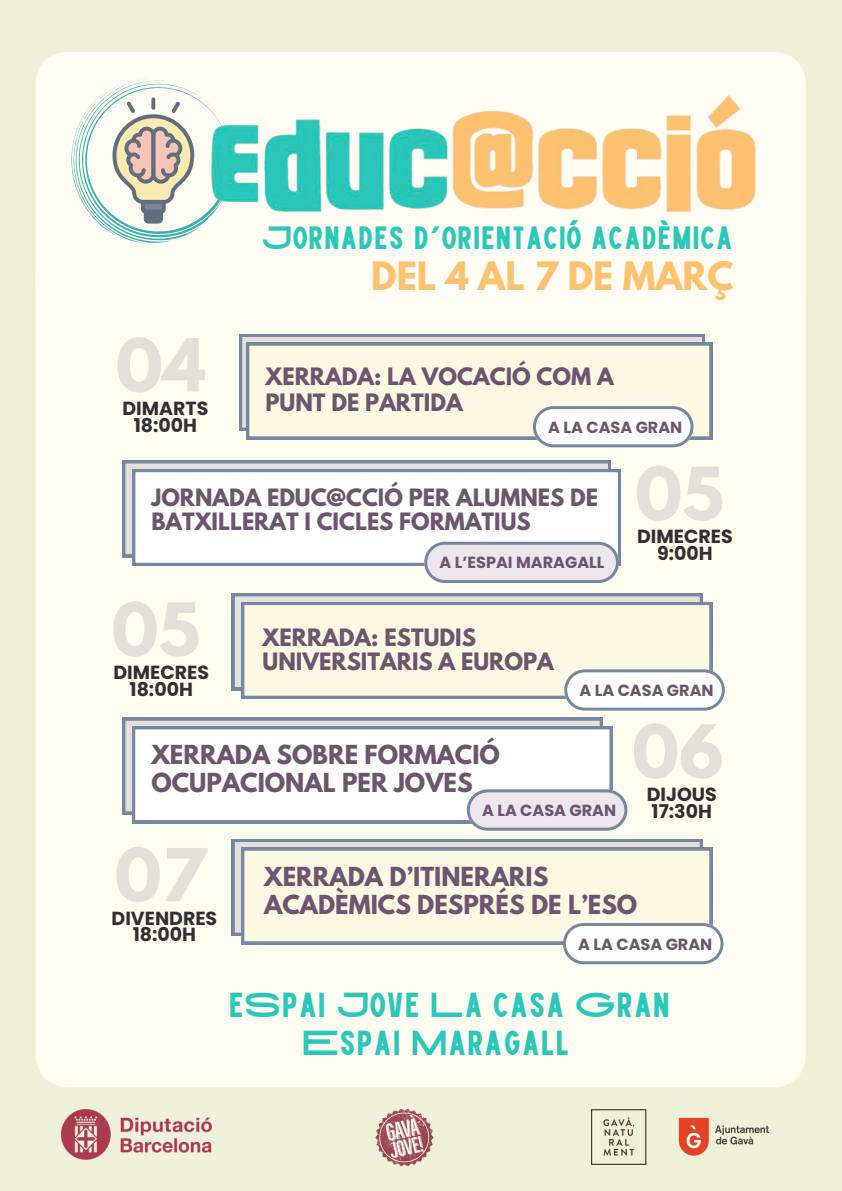
<style>
.page{position:relative;width:842px;height:1191px;background:#fff}
.page>*{position:absolute;margin:0;border:0;box-sizing:border-box;transform-origin:0 0}
.t1{font:700 64.7px "League Spartan";color:#e4dfd9}
.t2{font:34.7px "High Cruiser";color:#2ac7ba}
.t3{font:700 34.6px "League Spartan";color:#fec271}
.t4{font:32.2px "High Cruiser";color:#2ac7ba}
.t5{font:700 23.2px/28.3px "League Spartan";color:#6e556f}
.t6{font:700 21.2px/25.5px "League Spartan";color:#6e556f}
.t7{font:700 19px/16.8px "Poppins";color:#303030;text-align:center}
.t8{font:700 16.1px "Poppins";color:#6e556f}
</style>
<div class="page">
<div style="left:0;top:0;width:842px;height:1190px;background:#f0f1d9"></div>
<div style="left:36px;top:322px;width:770px;height:765px;background:#fffdf0"></div>
<div style="left:36px;top:52px;width:770px;height:270px;background:#fffdf3"></div>
<svg style="left:239px;top:334px;width:466px;height:96px;background:#b8bcc2"></svg>
<svg style="left:71px;top:78px;width:159px;height:165px;background:#dbdfd5"></svg>
<img style="left:194px;top:93px;width:577px;height:131px">
<svg style="left:246px;top:342px;width:466px;height:97px"></svg>
<svg style="left:122px;top:460px;width:489px;height:97px;background:#b8bcc2"></svg>
<svg style="left:132px;top:469px;width:489px;height:96px;background:#f5f7f8"></svg>
<svg style="left:232px;top:593px;width:471px;height:97px"></svg>
<svg style="left:241px;top:602px;width:471px;height:96px"></svg>
<svg style="left:122px;top:717px;width:480px;height:97px;background:#b6bac1"></svg>
<svg style="left:132px;top:726px;width:480px;height:96px;background:#f4f6f8"></svg>
<svg style="left:232px;top:838px;width:471px;height:97px;background:#c0c4c8"></svg>
<svg style="left:241px;top:847px;width:471px;height:97px"></svg>
<svg style="left:533px;top:406px;width:160px;height:41px;background:#e8ebee"></svg>
<svg style="left:424px;top:541px;width:195px;height:42px;background:#dbd9e1"></svg>
<svg style="left:564px;top:669px;width:161px;height:41px;background:#e9ecef"></svg>
<svg style="left:467px;top:789px;width:160px;height:41px;background:#dbd9e1"></svg>
<svg style="left:563px;top:922px;width:160px;height:42px;background:#e9ecee"></svg>
<img style="left:375px;top:1108px;width:59px;height:58px">
<img style="left:62px;top:1109px;width:150px;height:50px">
<img style="left:592px;top:1109px;width:176px;height:54px">
<p class="t1" style="left:116px;top:333px;width:92px">04</p>
<p class="t7" style="left:123px;top:399px;width:87px">DIMARTS<br>18:00H</p>
<p class="t4" style="left:261px;top:220px;width:473px">JORNADES D’ORIENTACIÓ ACADÈMICA</p>
<p class="t3" style="left:371px;top:259px;width:364px">DEL 4 AL 7 DE MARÇ</p>
<p class="t6" style="left:265px;top:366px;width:350px">XERRADA: LA VOCACIÓ COM A<br>PUNT DE PARTIDA</p>
<h4 class="t8" style="left:548px;top:416px;width:136px">A LA CASA GRAN</h4>
<h2 class="t6" style="left:151px;top:487px;width:448px;line-height:24.7px">JORNADA EDUC@CCIÓ PER ALUMNES DE<br>BATXILLERAT I CICLES FORMATIUS</h2>
<p class="t8" style="left:439px;top:551px;width:166px">A L’ESPAI MARAGALL</p>
<p class="t1" style="left:635px;top:461px;width:90px">05</p>
<h4 class="t7" style="left:637px;top:528px;width:97px">DIMECRES<br>9:00H</h4>
<h3 class="t1" style="left:111px;top:597px;width:90px">05</h3>
<h4 class="t7" style="left:113px;top:663px;width:97px">DIMECRES<br>18:00H</h4>
<h1 class="t6" style="left:263px;top:627px;width:293px;line-height:24.8px">XERRADA: ESTUDIS<br>UNIVERSITARIS A EUROPA</h1>
<p class="t8" style="left:579px;top:679px;width:136px">A LA CASA GRAN</p>
<h3 class="t5" style="left:151px;top:743px;width:350px">XERRADA SOBRE FORMACIÓ<br>OCUPACIONAL PER JOVES</h3>
<h4 class="t8" style="left:482px;top:799px;width:136px">A LA CASA GRAN</h4>
<p class="t1" style="left:632px;top:719px;width:93px">06</p>
<h3 class="t7" style="left:647px;top:785px;width:72px;text-align:left">DIJOUS<br>17:30H</h3>
<p class="t1" style="left:115px;top:842px;width:93px">07</p>
<p class="t7" style="left:112px;top:909px;width:107px">DIVENDRES<br>18:00H</p>
<p class="t5" style="left:264px;top:865px;width:375px">XERRADA D’ITINERARIS<br>ACADÈMICS DESPRÉS DE L’ESO</p>
<h3 class="t8" style="left:578px;top:932px;width:136px">A LA CASA GRAN</h3>
<h4 class="t2" style="left:228px;top:985px;width:443px">ESPAI JOVE LA CASA GRAN</h4>
<h3 class="t2" style="left:302px;top:1024px;width:269px">ESPAI MARAGALL</h3>
</div>
